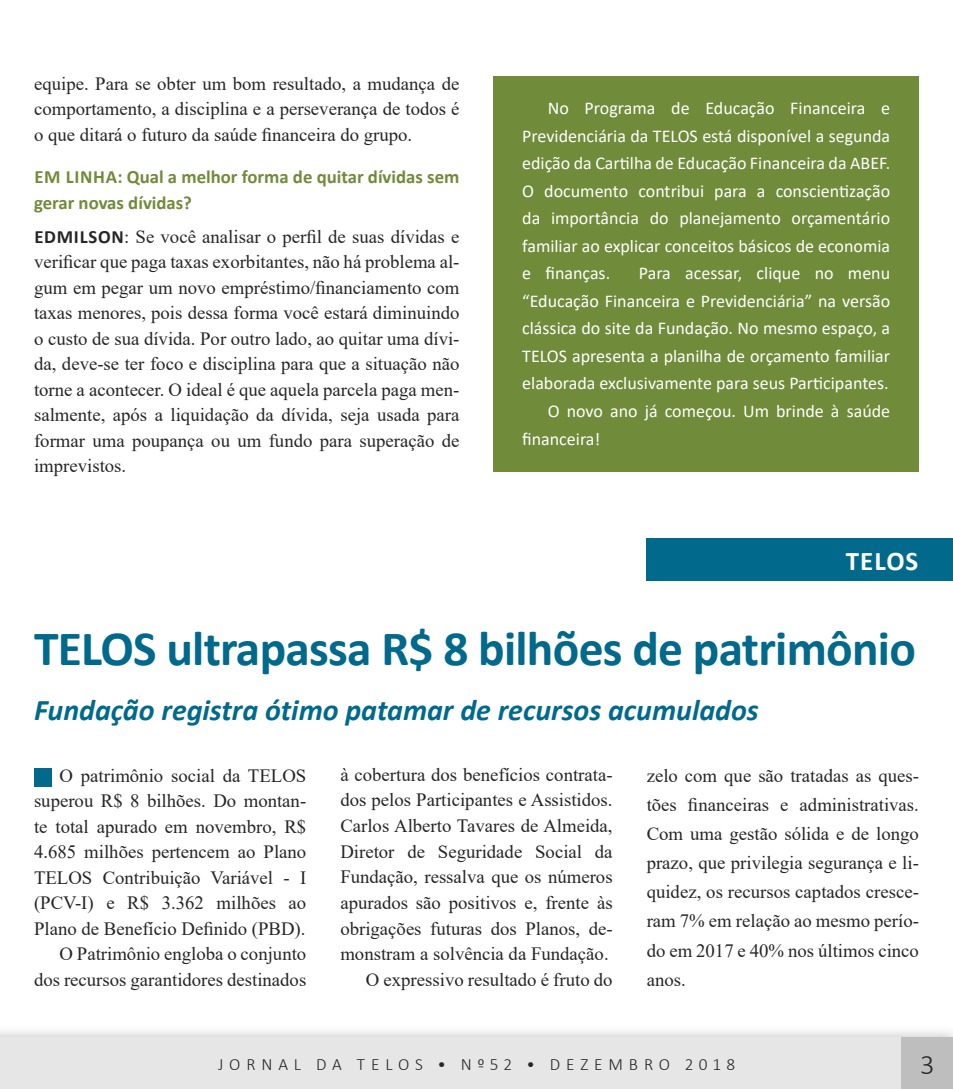
<style>
.page{position:relative;width:953px;height:1089px;background:#fff}
.page>*{position:absolute;margin:0;border:0;box-sizing:border-box;transform-origin:0 0}
.t1{font:700 49.5px "Calibri";letter-spacing:-.015em;color:#00698c}
.t2{font:italic 700 30px "Calibri";color:#00698c}
.t3{font:300 28.5px "Calibri";color:#262626}
.t4{font:700 27px "Calibri";letter-spacing:.04em;color:#fff}
.t5{font:18.75px/25.5px "Times New Roman";color:#262626;text-align:justify}
.t6{font:700 18.75px/25.5px "Calibri";color:#708b39}
.t7{font:18px/27.5px "Calibri";color:#fff;text-align:justify}
.t8{font:300 17.25px "Calibri";letter-spacing:.34em;color:#262626}
.s1{font-family:"Calibri";font-weight:700}
</style>
<div class="page">
<div style="left:493px;top:77px;width:425px;height:395px;background:#708b39"></div>
<div style="left:34px;top:767px;width:17px;height:19px;background:#00698c"></div>
<div style="left:646px;top:538px;width:306px;height:43px;background:#00698c"></div>
<div style="left:0;top:1023px;width:952px;height:66px;background:#000;opacity:.3"></div>
<div style="left:0;top:1037px;width:952px;height:52px;background:#e7e6e6"></div>
<div style="left:901px;top:1037px;width:51px;height:52px;background:#bebebe"></div>
<p class="t5" style="left:34px;top:70px;width:427px">equipe. Para se obter um bom resultado, a mudança de comportamento, a disciplina e a perseverança de todos é o que ditará o futuro da saúde financeira do grupo.</p>
<p class="t6" style="left:34px;top:164px;width:427px">EM LINHA: Qual a melhor forma de quitar dívidas sem gerar novas dívidas?</p>
<p class="t5" style="left:34px;top:223px;width:427px"><span class="s1">EDMILSON</span>: Se você analisar o perfil de suas dívidas e verificar que paga taxas exorbitantes, não há problema al&shy;gum em pegar um novo empréstimo/financiamento com taxas menores, pois dessa forma você estará diminuindo o custo de sua dívida. Por outro lado, ao quitar uma dívi&shy;da, deve-se ter foco e disciplina para que a situação não torne a acontecer. O ideal é que aquela parcela paga men&shy;salmente, após a liquidação da dívida, seja usada para formar uma poupança ou um fundo para superação de imprevistos.</p>
<p class="t7" style="left:522px;top:94px;width:369px;text-indent:26px">No Programa de Educação Financeira e Previdenciária da TELOS está disponível a segunda edição da Cartilha de Educação Financeira da ABEF.<br>O documento contribui para a conscientização da importância do planejamento orçamentário familiar ao explicar conceitos básicos de economia e finanças.</p>
<p class="t7" style="left:638px;top:259px;width:253px">Para acessar, clique no menu</p>
<p class="t7" style="left:522px;top:287px;width:369px">“Educação Financeira e Previdenciária” na versão</p>
<p class="t7" style="left:522px;top:314px;width:369px">clássica do site da Fundação. No mesmo espaço, a</p>
<p class="t7" style="left:522px;top:342px;width:369px">TELOS apresenta a planilha de orçamento familiar</p>
<p class="t7" style="left:522px;top:369px;width:368px">elaborada exclusivamente para seus Participantes.</p>
<p class="t7" style="left:547px;top:397px;width:344px">O novo ano já começou. Um brinde à saúde</p>
<p class="t7" style="left:522px;top:424px;width:80px">financeira!</p>
<h3 class="t4" style="left:845px;top:542px;width:74px">TELOS</h3>
<h1 class="t1" style="left:34px;top:613px;width:883px">TELOS ultrapassa R$ 8 bilhões de patrimônio</h1>
<h2 class="t2" style="left:34px;top:688px;width:726px">Fundação registra ótimo patamar de recursos acumulados</h2>
<p class="t5" style="left:34px;top:762px;width:274px;text-align:right">O patrimônio social da TELOS superou R$ 8 bilhões. Do montan&shy;te total apurado em novembro, R$<br>4.685 milhões pertencem ao Plano<br>TELOS Contribuição Variável - I (PCV-I) e R$ 3.362 milhões ao<br>Plano de Benefício Definido (PBD).<br>O Patrimônio engloba o conjunto dos recursos garantidores destinados</p>
<p class="t5" style="left:340px;top:761px;width:274px;text-align:right">à cobertura dos benefícios contrata&shy;dos pelos Participantes e Assistidos.<br>Carlos Alberto Tavares de Almeida, Diretor de Seguridade Social da Fundação, ressalva que os números apurados são positivos e, frente às obrigações futuras dos Planos, de&shy;monstram a solvência da Fundação.<br>O expressivo resultado é fruto do</p>
<p class="t5" style="left:646px;top:760px;width:274px;line-height:29.1px">zelo com que são tratadas as ques&shy;tões financeiras e administrativas.<br>Com uma gestão sólida e de longo prazo, que privilegia segurança e li&shy;quidez, os recursos captados cresce&shy;ram 7% em relação ao mesmo perío&shy;do em 2017 e 40% nos últimos cinco anos.</p>
<p class="t8" style="left:218px;top:1053px;width:518px">JORNAL DA TELOS • Nº52 • DEZEMBRO 2018</p>
<h3 class="t3" style="left:920px;top:1047px;width:16px">3</h3>
</div>
